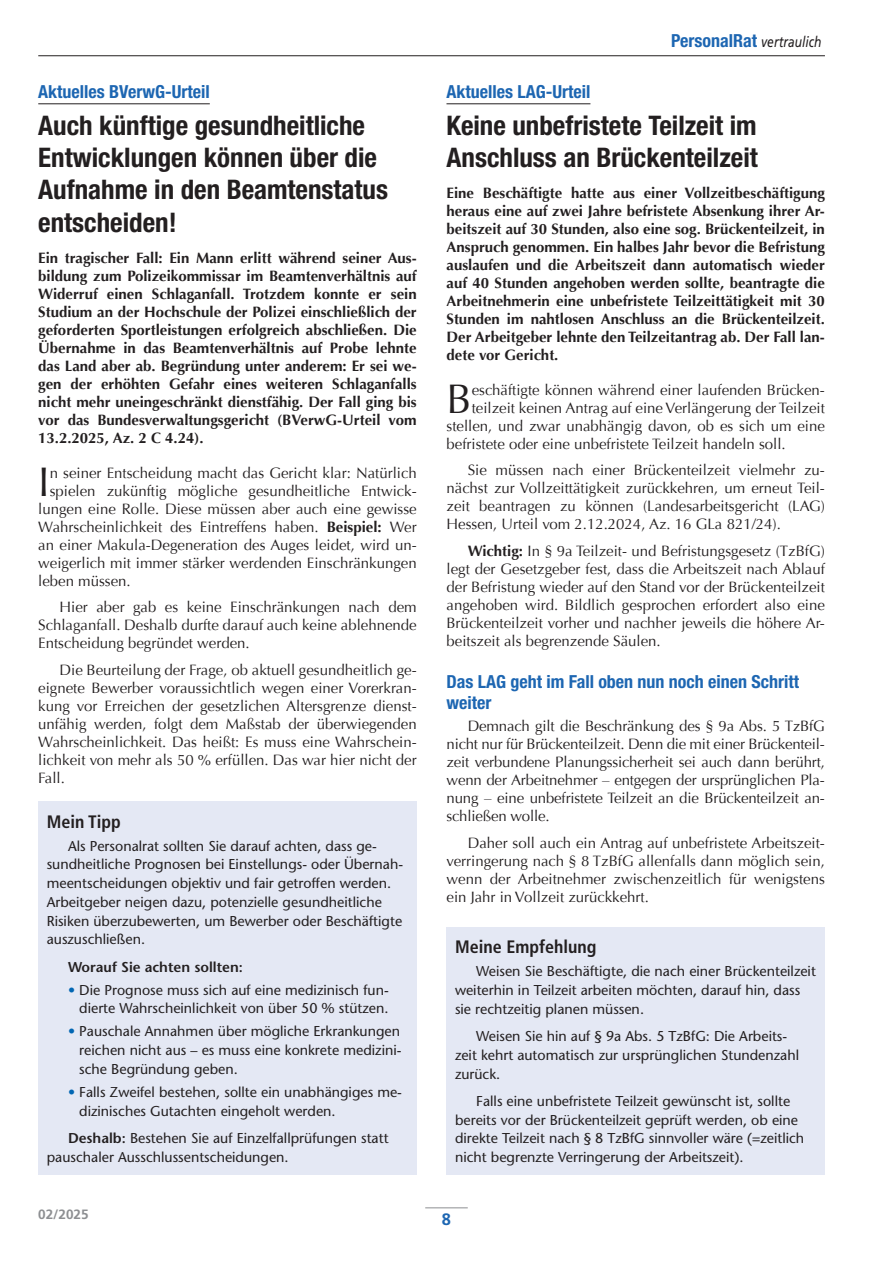
<style>
.page{position:relative;width:893px;height:1263px;background:#fff}
.page>*{position:absolute;margin:0;border:0;box-sizing:border-box;transform-origin:0 0}
._4-fliess-1{font:41.25px "Optima";color:#231f20}
._1-head1{font:700 condensed 27px/32.4px "Helvetica Neue LT Std";color:#231f20}
._2-head2{font:700 condensed 18px/21px "Helvetica Neue LT Std";color:#1d66b2}
.dachzeile{font:700 condensed 18px "Helvetica Neue LT Std";color:#1d66b2}
.kastenhead{font:700 condensed 18px "Frutiger LT Std";color:#231f20}
.t1{font:700 16.5px "Frutiger LT Std";color:#1d66b2}
._3-fliesstext{font:15px/18px "Optima";color:#231f20;text-align:justify}
._5-intro{font:700 15px/18px "Optima";color:#231f20;text-align:justify}
._4-fliess-1-2{font:15px "Optima";color:#231f20}
.kasten{font:500 14.25px/18.8px "Stone Sans Std";color:#231f20}
.kasten-2{font:600 14.25px "Stone Sans Std";color:#231f20}
.t2{font:700 13.5px "Frutiger LT Std";color:#8d8f92}
.s1{font-weight:700}
.s2{color:#0166b3}
.s3{font-weight:600}
.s4{font-family:"Frutiger LT Std";font-weight:400;font-style:italic;font-stretch:normal;font-size:15px;color:#231f20}
</style>
<div class="page">
<hr style="left:38px;top:55px;width:787px;height:1px;background:#231f20">
<hr style="left:425px;top:1207px;width:43px;height:1px;background:#8d8f92">
<hr style="left:38px;top:103px;width:172px;height:1px;background:#231f20">
<div style="left:38px;top:801px;width:379px;height:373px;background:#e4e8f4"></div>
<hr style="left:446px;top:103px;width:144px;height:1px;background:#231f20">
<div style="left:446px;top:927px;width:379px;height:248px;background:#e4e8f4"></div>
<p class="dachzeile" style="left:38px;top:81px;width:173px">Aktuelles BVerwG-Urteil</p>
<p class="_1-head1" style="left:38px;top:108px;width:351px">Auch künftige gesundheitliche<br>Entwicklungen können über die<br>Aufnahme in den Beamtenstatus entscheiden!</p>
<p class="_5-intro" style="left:38px;top:249px;width:380px">Ein tragischer Fall: Ein Mann erlitt während seiner Aus&shy;bildung zum Polizeikommissar im Beamtenverhältnis auf Widerruf einen Schlaganfall. Trotzdem konnte er sein Studium an der Hochschule der Polizei einschließlich der geforderten Sportleistungen erfolgreich abschließen. Die Übernahme in das Beamtenverhältnis auf Probe lehnte das Land aber ab. Begründung unter anderem: Er sei we&shy;gen der erhöhten Gefahr eines weiteren Schlaganfalls nicht mehr uneingeschränkt dienstfähig. Der Fall ging bis vor das Bundesverwaltungsgericht (BVerwG-Urteil vom 13.2.2025, Az. 2 C 4.24).</p>
<p class="_4-fliess-1" style="left:38px;top:458px;width:13px">I</p>
<p class="_4-fliess-1-2" style="left:50px;top:464px;width:368px">n seiner Entscheidung macht das Gericht klar: Natürlich</p>
<p class="_4-fliess-1-2" style="left:50px;top:482px;width:368px">spielen zukünftig mögliche gesundheitliche Entwick-</p>
<p class="_4-fliess-1-2" style="left:38px;top:500px;width:380px">lungen eine Rolle. Diese müssen aber auch eine gewisse</p>
<p class="_4-fliess-1-2" style="left:38px;top:518px;width:380px">Wahrscheinlichkeit des Eintreffens haben. <span class="s1">Beispiel:</span> Wer</p>
<p class="_4-fliess-1-2" style="left:38px;top:536px;width:380px">an einer Makula-Degeneration des Auges leidet, wird un-</p>
<p class="_4-fliess-1-2" style="left:38px;top:554px;width:380px">weigerlich mit immer stärker werdenden Einschränkungen</p>
<p class="_4-fliess-1-2" style="left:38px;top:572px;width:94px">leben müssen.</p>
<p class="_3-fliesstext" style="left:38px;top:598px;width:380px;text-indent:21px">Hier aber gab es keine Einschränkungen nach dem Schlaganfall. Deshalb durfte darauf auch keine ablehnende Entscheidung begründet werden.</p>
<p class="_3-fliesstext" style="left:38px;top:661px;width:380px;text-indent:21px">Die Beurteilung der Frage, ob aktuell gesundheitlich ge&shy;eignete Bewerber voraussichtlich wegen einer Vorerkran&shy;kung vor Erreichen der gesetzlichen Altersgrenze dienst&shy;unfähig werden, folgt dem Maßstab der überwiegenden Wahrscheinlichkeit. Das heißt: Es muss eine Wahrschein&shy;lichkeit von mehr als 50 % erfüllen. Das war hier nicht der Fall.</p>
<p class="kastenhead" style="left:47px;top:811px;width:76px">Mein Tipp</p>
<p class="kasten" style="left:47px;top:836px;width:358px;text-indent:21px">Als Personalrat sollten Sie darauf achten, dass ge&shy;sundheitliche Prognosen bei Einstellungs- oder Übernah&shy;meentscheidungen objektiv und fair getroffen werden.<br>Arbeitgeber neigen dazu, potenzielle gesundheitliche Risiken überzubewerten, um Bewerber oder Beschäftigte auszuschließen.</p>
<p class="kasten-2" style="left:68px;top:958px;width:176px">Worauf Sie achten sollten:</p>
<p class="kasten" style="left:68px;top:980px;width:322px;text-align:right"><span class="s2">•</span> Die Prognose muss sich auf eine medizinisch fun&shy;dierte Wahrscheinlichkeit von über 50 % stützen.</p>
<p class="kasten" style="left:79px;top:1022px;width:324px;text-align:justify;text-indent:-11px"><span class="s2">•</span> Pauschale Annahmen über mögliche Erkrankungen reichen nicht aus – es muss eine konkrete medizini&shy;sche Begründung geben.</p>
<p class="kasten" style="left:79px;top:1082px;width:324px;text-indent:-11px"><span class="s2">•</span> Falls Zweifel bestehen, sollte ein unabhängiges me&shy;dizinisches Gutachten eingeholt werden.</p>
<p class="kasten" style="left:47px;top:1128px;width:343px;text-indent:21px"><span class="s3">Deshalb:</span> Bestehen Sie auf Einzelfallprüfungen statt pauschaler Ausschlussentscheidungen.</p>
<p class="_2-head2" style="left:671px;top:30px;width:152px">PersonalRat <span class="s4">vertraulich</span></p>
<p class="dachzeile" style="left:446px;top:81px;width:145px">Aktuelles LAG-Urteil</p>
<p class="_1-head1" style="left:446px;top:108px;width:313px">Keine unbefristete Teilzeit im<br>Anschluss an Brückenteilzeit</p>
<p class="_5-intro" style="left:446px;top:184px;width:380px">Eine Beschäftigte hatte aus einer Vollzeitbeschäftigung heraus eine auf zwei Jahre befristete Absenkung ihrer Ar&shy;beitszeit auf 30 Stunden, also eine sog. Brückenteilzeit, in Anspruch genommen. Ein halbes Jahr bevor die Befristung auslaufen und die Arbeitszeit dann automatisch wieder auf 40 Stunden angehoben werden sollte, beantragte die Arbeitnehmerin eine unbefristete Teilzeittätigkeit mit 30<br>Stunden im nahtlosen Anschluss an die Brückenteilzeit.<br>Der Arbeitgeber lehnte den Teilzeitantrag ab. Der Fall lan&shy;dete vor Gericht.</p>
<p class="_4-fliess-1" style="left:446px;top:375px;width:27px">B</p>
<p class="_4-fliess-1-2" style="left:472px;top:381px;width:355px">eschäftigte können während einer laufenden Brücken-</p>
<p class="_4-fliess-1-2" style="left:472px;top:399px;width:355px">teilzeit keinen Antrag auf eine Verlängerung der Teilzeit</p>
<p class="_4-fliess-1-2" style="left:446px;top:417px;width:380px">stellen, und zwar unabhängig davon, ob es sich um eine</p>
<p class="_4-fliess-1-2" style="left:446px;top:435px;width:341px">befristete oder eine unbefristete Teilzeit handeln soll.</p>
<p class="_3-fliesstext" style="left:446px;top:461px;width:380px;text-indent:21px">Sie müssen nach einer Brückenteilzeit vielmehr zu&shy;nächst zur Vollzeittätigkeit zurückkehren, um erneut Teil&shy;zeit beantragen zu können (Landesarbeitsgericht (LAG)<br>Hessen, Urteil vom 2.12.2024, Az. 16 GLa 821/24).</p>
<p class="_3-fliesstext" style="left:446px;top:542px;width:380px;text-indent:21px"><span class="s1">Wichtig:</span> In § 9a Teilzeit- und Befristungsgesetz (TzBfG) legt der Gesetzgeber fest, dass die Arbeitszeit nach Ablauf der Befristung wieder auf den Stand vor der Brückenteilzeit angehoben wird. Bildlich gesprochen erfordert also eine Brückenteilzeit vorher und nachher jeweils die höhere Ar&shy;beitszeit als begrenzende Säulen.</p>
<p class="_2-head2" style="left:446px;top:671px;width:354px">Das LAG geht im Fall oben nun noch einen Schritt weiter</p>
<p class="_3-fliesstext" style="left:446px;top:717px;width:380px;text-indent:21px">Demnach gilt die Beschränkung des § 9a Abs. 5 TzBfG nicht nur für Brückenteilzeit. Denn die mit einer Brückenteil&shy;zeit verbundene Planungssicherheit sei auch dann berührt, wenn der Arbeitnehmer – entgegen der ursprünglichen Pla&shy;nung – eine unbefristete Teilzeit an die Brückenteilzeit an&shy;schließen wolle.</p>
<p class="_3-fliesstext" style="left:446px;top:834px;width:380px;text-indent:21px">Daher soll auch ein Antrag auf unbefristete Arbeitszeit&shy;verringerung nach § 8 TzBfG allenfalls dann möglich sein, wenn der Arbeitnehmer zwischenzeitlich für wenigstens ein Jahr in Vollzeit zurückkehrt.</p>
<p class="kastenhead" style="left:455px;top:936px;width:143px">Meine Empfehlung</p>
<p class="kasten" style="left:455px;top:962px;width:362px;text-indent:21px">Weisen Sie Beschäftigte, die nach einer Brückenteilzeit weiterhin in Teilzeit arbeiten möchten, darauf hin, dass sie rechtzeitig planen müssen.</p>
<p class="kasten" style="left:455px;top:1027px;width:346px;text-indent:21px">Weisen Sie hin auf § 9a Abs. 5 TzBfG: Die Arbeits&shy;zeit kehrt automatisch zur ursprünglichen Stundenzahl zurück.</p>
<p class="kasten" style="left:455px;top:1091px;width:351px;text-indent:21px">Falls eine unbefristete Teilzeit gewünscht ist, sollte bereits vor der Brückenteilzeit geprüft werden, ob eine direkte Teilzeit nach § 8 TzBfG sinnvoller wäre (=zeitlich nicht begrenzte Verringerung der Arbeitszeit).</p>
<p class="t2" style="left:38px;top:1207px;width:52px">02/2025</p>
<p class="t1" style="left:442px;top:1210px;width:11px">8</p>
</div>
